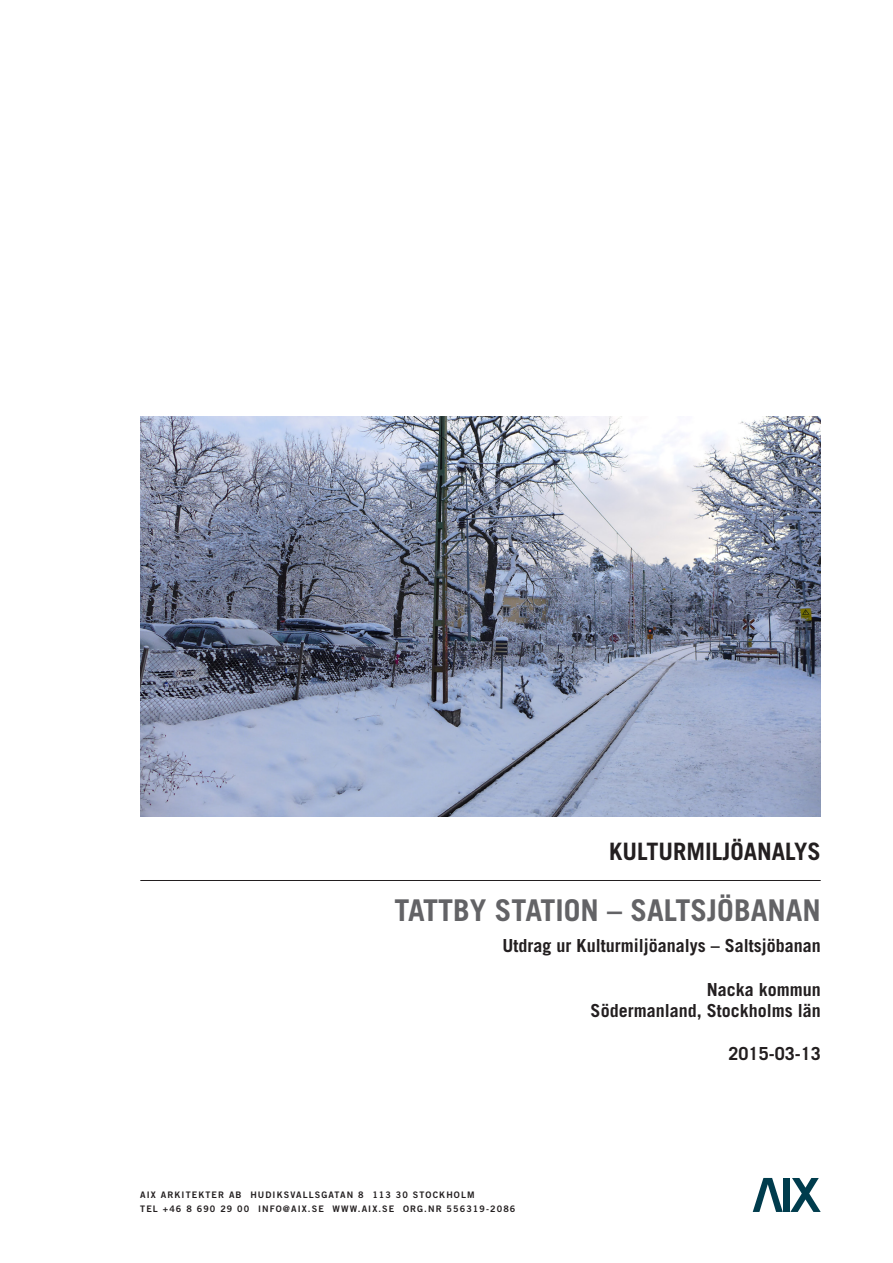
<style>
.page{position:relative;width:893px;height:1263px;background:#fff}
.page>*{position:absolute;margin:0;border:0;box-sizing:border-box;transform-origin:0 0}
.t1{font:700 30px "Trade Gothic LT Std";color:#636366}
.t2{font:700 24px "Trade Gothic LT Std";color:#231f20}
.t3{font:700 18px "Trade Gothic LT Std";color:#231f20}
.t4{font:9px/13.5px "Trade Gothic LT Std Bd 2";letter-spacing:.12em;color:#231f20}
</style>
<div class="page">
<div style="left:783px;top:1178px;width:7px;height:34px;background:#003c4d"></div>
<svg style="left:790px;top:1178px;width:31px;height:34px"></svg>
<svg style="left:753px;top:1178px;width:30px;height:34px"></svg>
<hr style="left:140px;top:880px;width:681px;height:1px;background:#231f20">
<img style="left:140px;top:416px;width:681px;height:400px">
<p class="t2" style="left:609px;top:836px;width:213px">KULTURMILJÖANALYS</p>
<p class="t1" style="left:394px;top:892px;width:428px">TATTBY STATION – SALTSJÖBANAN</p>
<p class="t3" style="left:503px;top:935px;width:320px">Utdrag ur Kulturmiljöanalys – Saltsjöbanan</p>
<p class="t3" style="left:707px;top:978px;width:115px">Nacka kommun</p>
<p class="t3" style="left:591px;top:1000px;width:232px">Södermanland, Stockholms län</p>
<p class="t3" style="left:729px;top:1043px;width:94px">2015-03-13</p>
<p class="t4" style="left:140px;top:1188px;width:377px">AIX ARKITEKTER AB HUDIKSVALLSGATAN 8 113 30 STOCKHOLM<br>TEL +46 8 690 29 00 INFO@AIX.SE WWW.AIX.SE ORG.NR 556319-2086</p>
</div>
